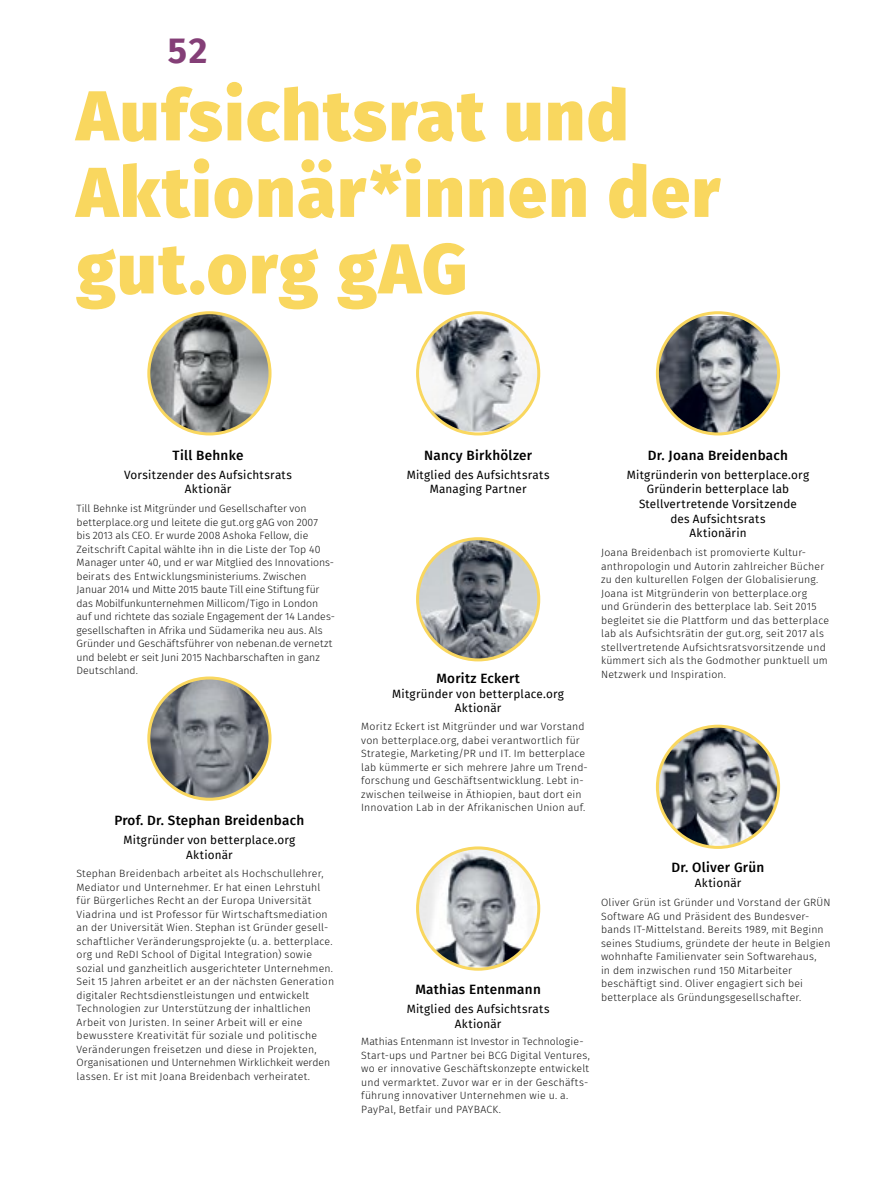
<style>
.page{position:relative;width:893px;height:1191px;background:#fff}
.page>*{position:absolute;margin:0;border:0;box-sizing:border-box;transform-origin:0 0}
.t1{font:900 70.5px/76.5px "Fira Sans";letter-spacing:.03em;color:#f9d75f}
.t2{font:700 36px "Fira Sans";color:#843f77}
.t3{font:500 13.5px "Fira Sans";letter-spacing:.02em;color:#000}
.t4{font:11.7px/14.7px "Fira Sans";letter-spacing:.015em;color:#000;text-align:center}
.t5{font:300 10.5px/13.5px "Fira Sans";letter-spacing:.015em;color:#141414}
</style>
<div class="page">
<img style="left:149px;top:680px;width:120px;height:119px">
<div style="left:147px;top:676px;width:125px;height:124px;border:3px solid #f9d75f;border-radius:50%"></div>
<img style="left:657px;top:316px;width:122px;height:118px">
<div style="left:656px;top:311px;width:124px;height:124px;border:3px solid #f9d75f;border-radius:50%"></div>
<img style="left:149px;top:313px;width:121px;height:121px;border-radius:61px">
<div style="left:147px;top:311px;width:125px;height:124px;border:3px solid #f9d75f;border-radius:50%"></div>
<img style="left:418px;top:315px;width:121px;height:116px">
<div style="left:416px;top:311px;width:124px;height:124px;border:3px solid #f9d75f;border-radius:50%"></div>
<img style="left:418px;top:538px;width:121px;height:122px;border-radius:61px">
<div style="left:416px;top:537px;width:124px;height:124px;border:3px solid #f9d75f;border-radius:50%"></div>
<img style="left:418px;top:848px;width:121px;height:121px;border-radius:61px">
<div style="left:416px;top:846px;width:124px;height:124px;border:3px solid #f9d75f;border-radius:50%"></div>
<img style="left:657px;top:726px;width:122px;height:121px;border-radius:61px">
<div style="left:656px;top:724px;width:124px;height:125px;border:3px solid #f9d75f;border-radius:50%"></div>
<h2 class="t2" style="left:168px;top:21px;width:41px">52</h2>
<h1 class="t1" style="left:77px;top:71px;width:645px">Aufsichtsrat und<br>Aktionär*innen der gut.org gAG</h1>
<p class="t3" style="left:173px;top:444px;width:72px">Till Behnke</p>
<p class="t4" style="left:124px;top:467px;width:169px">Vorsitzender des Aufsichtsrats<br>Aktionär</p>
<p class="t5" style="left:77px;top:501px;width:260px">Till Behnke ist Mitgründer und Gesellschafter von betterplace.org und leitete die gut.org gAG von 2007<br>bis 2013 als CEO. Er wurde 2008 Ashoka Fellow, die Zeitschrift Capital wählte ihn in die Liste der Top 40<br>Manager unter 40, und er war Mitglied des Innovations&shy;beirats des Entwicklungsministeriums. Zwischen Januar 2014 und Mitte 2015 baute Till eine Stiftung für das Mobilfunkunternehmen Millicom/Tigo in London auf und richtete das soziale Engagement der 14 Landes&shy;gesellschaften in Afrika und Südamerika neu aus. Als Gründer und Geschäftsführer von nebenan.de vernetzt und belebt er seit Juni 2015 Nachbarschaften in ganz Deutschland.</p>
<p class="t3" style="left:114px;top:809px;width:191px">Prof. Dr. Stephan Breidenbach</p>
<p class="t4" style="left:124px;top:832px;width:173px">Mitgründer von betterplace.org<br>Aktionär</p>
<p class="t5" style="left:77px;top:866px;width:259px">Stephan Breidenbach arbeitet als Hochschullehrer, Mediator und Unternehmer. Er hat einen Lehrstuhl für Bürgerliches Recht an der Europa Universität Viadrina und ist Professor für Wirtschaftsmediation an der Universität Wien. Stephan ist Gründer gesell&shy;schaftlicher Veränderungsprojekte (u. a. betterplace. org und ReDI School of Digital Integration) sowie sozial und ganzheitlich ausgerichteter Unternehmen.<br>Seit 15 Jahren arbeitet er an der nächsten Generation digitaler Rechtsdienstleistungen und entwickelt Technologien zur Unterstützung der inhaltlichen Arbeit von Juristen. In seiner Arbeit will er eine bewusstere Kreativität für soziale und politische Veränderungen freisetzen und diese in Projekten, Organisationen und Unternehmen Wirklichkeit werden lassen. Er ist mit Joana Breidenbach verheiratet.</p>
<p class="t3" style="left:424px;top:444px;width:110px">Nancy Birkhölzer</p>
<p class="t4" style="left:407px;top:467px;width:144px">Mitglied des Aufsichtsrats<br>Managing Partner</p>
<p class="t3" style="left:436px;top:667px;width:85px">Moritz Eckert</p>
<p class="t4" style="left:392px;top:686px;width:173px">Mitgründer von betterplace.org<br>Aktionär</p>
<p class="t5" style="left:361px;top:719px;width:228px">Moritz Eckert ist Mitgründer und war Vorstand von betterplace.org, dabei verantwortlich für Strategie, Marketing/PR und IT. Im betterplace lab kümmerte er sich mehrere Jahre um Trend&shy;forschung und Geschäftsentwicklung. Lebt in&shy;zwischen teilweise in Äthiopien, baut dort ein Innovation Lab in der Afrikanischen Union auf.</p>
<p class="t3" style="left:648px;top:444px;width:142px">Dr. Joana Breidenbach</p>
<p class="t4" style="left:627px;top:467px;width:184px">Mitgründerin von betterplace.org<br>Gründerin betterplace lab<br>Stellvertretende Vorsitzende<br>des Aufsichtsrats<br>Aktionärin</p>
<p class="t5" style="left:601px;top:545px;width:229px">Joana Breidenbach ist promovierte Kultur&shy;anthropologin und Autorin zahlreicher Bücher zu den kulturellen Folgen der Globalisierung.<br>Joana ist Mitgründerin von betterplace.org<br>und Gründerin des betterplace lab. Seit 2015 begleitet sie die Plattform und das betterplace lab als Aufsichtsrätin der gut.org, seit 2017 als stellvertretende Aufsichtsratsvorsitzende und kümmert sich als the Godmother punktuell um Netzwerk und Inspiration.</p>
<p class="t3" style="left:415px;top:978px;width:127px">Mathias Entenmann</p>
<p class="t4" style="left:407px;top:1001px;width:144px">Mitglied des Aufsichtsrats<br>Aktionär</p>
<p class="t5" style="left:361px;top:1035px;width:230px">Mathias Entenmann ist Investor in Technologie-Start-ups und Partner bei BCG Digital Ventures, wo er innovative Geschäftskonzepte entwickelt und vermarktet. Zuvor war er in der Geschäfts&shy;führung innovativer Unternehmen wie u. a.<br>PayPal, Betfair und PAYBACK.</p>
<p class="t3" style="left:671px;top:856px;width:94px">Dr. Oliver Grün</p>
<p class="t4" style="left:695px;top:875px;width:48px">Aktionär</p>
<p class="t5" style="left:601px;top:896px;width:231px">Oliver Grün ist Gründer und Vorstand der GRÜN Software AG und Präsident des Bundesver&shy;bands IT-Mittelstand. Bereits 1989, mit Beginn seines Studiums, gründete der heute in Belgien wohnhafte Familienvater sein Softwarehaus,<br>in dem inzwischen rund 150 Mitarbeiter beschäftigt sind. Oliver engagiert sich bei betterplace als Gründungsgesellschafter.</p>
</div>
